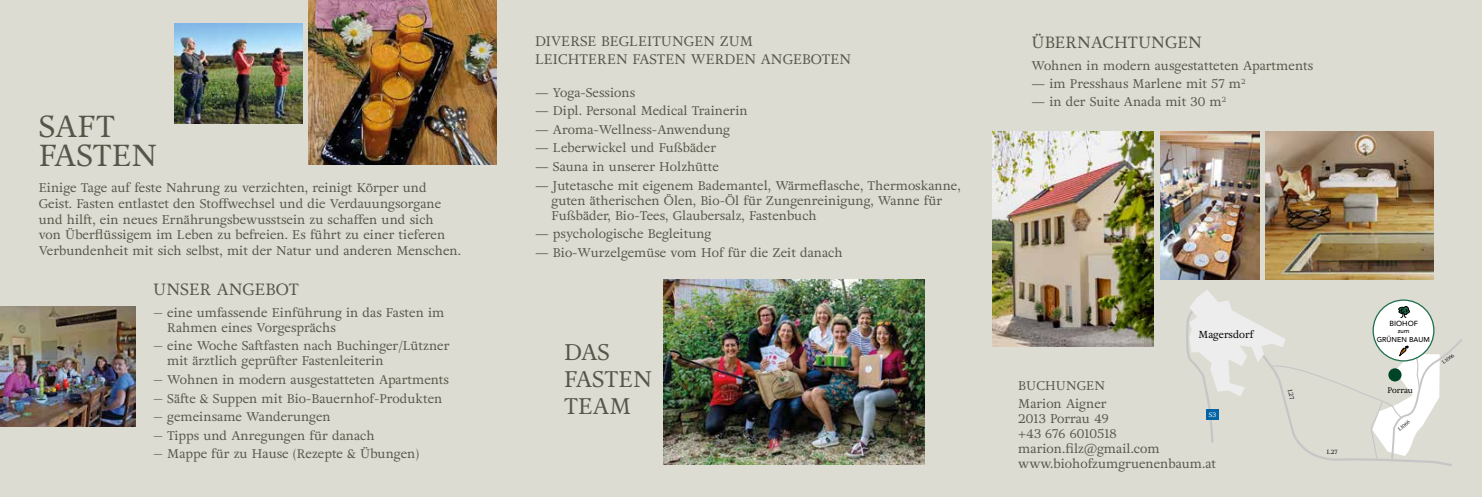
<style>
.page{position:relative;width:1482px;height:497px;background:#fff}
.page>*{position:absolute;margin:0;border:0;box-sizing:border-box;transform-origin:0 0}
.t1{font:30.25px/28.9px "Adriane Text";color:#565648}
.t2{font:22.5px/27px "Adriane Text";color:#565648}
.t3{font:16.25px "Adriane Text";color:#565648}
.t4{font:13.75px/18px "Adriane Text";color:#565648}
.t5{font:12.5px/15px "Adriane Text";color:#565648}
.t6{font:10.12px "Adriane Text";color:#000}
.t7{font:8px "Adriane Text";color:#000}
.t8{font:500 7.38px "Avenir LT Std";color:#000}
.t9{font:500 7px "Avenir LT Std";color:#000}
.t10{font:6.62px "Adriane Text";color:#fff}
.t11{font:500 6.25px "Avenir LT Std";color:#000}
.t12{font:6px "Adriane Text";color:#000}
.t13{font:5px "Adriane Text";color:#000}
.s1{font-family:"Gotham Narrow";font-weight:300}
</style>
<div class="page">
<div style="left:0;top:0;width:1481px;height:496px;background:#dddcd3"></div>
<img style="left:308px;top:0;width:188px;height:164px">
<img style="left:0;top:306px;width:135px;height:119px">
<img style="left:174px;top:24px;width:128px;height:99px">
<img style="left:663px;top:279px;width:261px;height:185px">
<img style="left:992px;top:131px;width:161px;height:215px">
<img style="left:1265px;top:131px;width:168px;height:148px">
<img style="left:1160px;top:131px;width:98px;height:148px">
<svg style="left:1186px;top:290px;width:276px;height:176px"></svg>
<h1 class="t1" style="left:39px;top:111px;width:120px">SAFT<br>FASTEN</h1>
<p class="t5" style="left:39px;top:180px;width:424px;line-height:15.6px">Einige Tage auf feste Nahrung zu verzichten, reinigt Körper und Geist. Fasten entlastet den Stoffwechsel und die Verdauungsorgane und hilft, ein neues Ernährungsbewusstsein zu schaffen und sich<br>von Überflüssigem im Leben zu befreien. Es führt zu einer tieferen Verbundenheit mit sich selbst, mit der Natur und anderen Menschen.</p>
<h3 class="t3" style="left:153px;top:277px;width:147px">UNSER ANGEBOT</h3>
<p class="t5" style="left:167px;top:304px;width:279px;text-indent:-14px"><span class="s1">—</span> eine umfassende Einführung in das Fasten im<br>Rahmen eines Vorgesprächs</p>
<p class="t5" style="left:167px;top:338px;width:284px;text-indent:-14px"><span class="s1">—</span> eine Woche Saftfasten nach Buchinger/Lützner mit ärztlich geprüfter Fastenleiterin</p>
<p class="t5" style="left:153px;top:371px;width:297px"><span class="s1">—</span> Wohnen in modern ausgestatteten Apartments</p>
<p class="t5" style="left:153px;top:390px;width:291px"><span class="s1">—</span> Säfte &amp; Suppen mit Bio-Bauernhof-Produkten</p>
<p class="t5" style="left:153px;top:408px;width:179px"><span class="s1">—</span> gemeinsame Wanderungen</p>
<p class="t5" style="left:153px;top:427px;width:223px"><span class="s1">—</span> Tipps und Anregungen für danach</p>
<p class="t5" style="left:153px;top:445px;width:267px"><span class="s1">—</span> Mappe für zu Hause (Rezepte &amp; Übungen)</p>
<p class="t4" style="left:535px;top:32px;width:317px">DIVERSE BEGLEITUNGEN ZUM<br>LEICHTEREN FASTEN WERDEN ANGEBOTEN</p>
<p class="t5" style="left:535px;top:84px;width:102px">— Yoga-Sessions</p>
<p class="t5" style="left:535px;top:103px;width:214px">— Dipl. Personal Medical Trainerin</p>
<p class="t5" style="left:535px;top:121px;width:196px">— Aroma-Wellness-Anwendung</p>
<p class="t5" style="left:535px;top:140px;width:182px">— Leberwickel und Fußbäder</p>
<p class="t5" style="left:535px;top:159px;width:185px">— Sauna in unserer Holzhütte</p>
<p class="t5" style="left:551px;top:177px;width:410px;text-indent:-17px">— Jutetasche mit eigenem Bademantel, Wärmeflasche, Thermoskanne, guten ätherischen Ölen, Bio-Öl für Zungenreinigung, Wanne für<br>Fußbäder, Bio-Tees, Glaubersalz, Fastenbuch</p>
<p class="t5" style="left:535px;top:226px;width:178px">— psychologische Begleitung</p>
<p class="t5" style="left:535px;top:244px;width:309px">— Bio-Wurzelgemüse vom Hof für die Zeit danach</p>
<h2 class="t2" style="left:564px;top:337px;width:90px">DAS<br>FASTEN<br>TEAM</h2>
<h3 class="t3" style="left:1031px;top:31px;width:172px">ÜBERNACHTUNGEN</h3>
<p class="t5" style="left:1031px;top:58px;width:283px">Wohnen in modern ausgestatteten Apartments</p>
<p class="t5" style="left:1031px;top:76px;width:216px">— im Presshaus Marlene mit 57 m<sup>2</sup></p>
<p class="t5" style="left:1031px;top:94px;width:196px">— in der Suite Anada mit 30 m<sup>2</sup></p>
<p class="t8" style="left:1389px;top:319px;width:30px">BIOHOF</p>
<p class="t9" style="left:1376px;top:335px;width:54px">GRÜNEN BAUM</p>
<p class="t6" style="left:1198px;top:326px;width:56px">Magersdorf</p>
<p class="t11" style="left:1397px;top:327px;width:13px">zum</p>
<p class="t5" style="left:1018px;top:375px;width:90px;line-height:18.5px">BUCHUNGEN<br>Marion Aigner</p>
<p class="t5" style="left:1018px;top:411px;width:199px">2013 Porrau 49<br>+43 676 6010518 marion.filz@gmail.com www.biohofzumgruenenbaum.at</p>
<p class="t10" style="left:1208px;top:409px;width:9px">S3</p>
<p class="t12" style="left:1326px;top:447px;width:12px">L27</p>
<p class="t7" style="left:1387px;top:384px;width:27px">Porrau</p>
<p class="t13" style="left:1396px;top:427px;width:15px;rotate:-39deg">L1066</p>
<p class="t13" style="left:1440px;top:360px;width:15px;rotate:-39deg">L1066</p>
</div>
